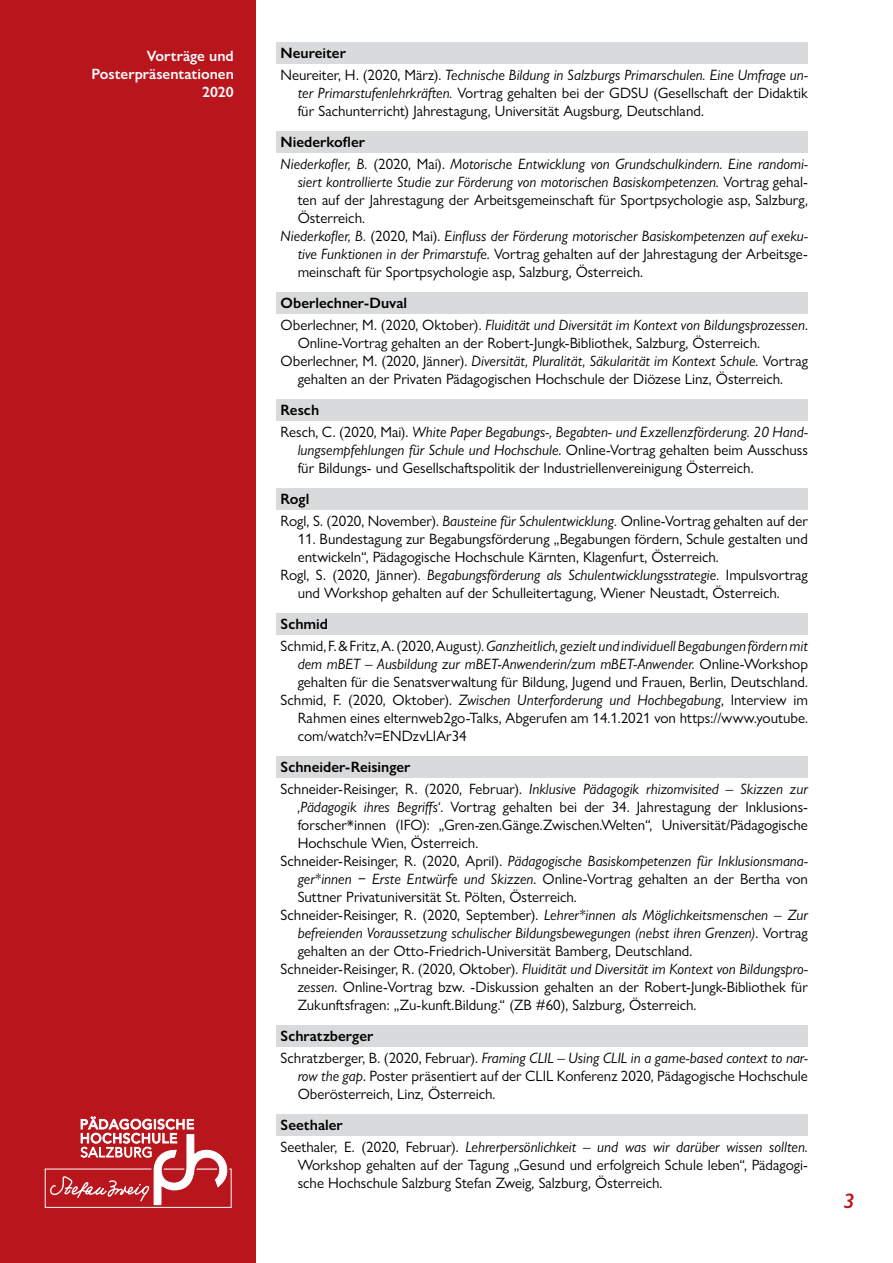
<style>
.page{position:relative;width:893px;height:1263px;background:#fff}
.page>*{position:absolute;margin:0;border:0;box-sizing:border-box;transform-origin:0 0}
.t1{font:italic 600 21px "Gill Sans Nova";color:#b9151d}
.t2{font:15px/18px "Gill Sans Nova";color:#000}
.t3{font:italic 15px/22.2px "Gill Sans Nova";color:#000}
.t4{font:600 15px/18px "Gill Sans Nova";color:#fff;text-align:right}
.s1{font-weight:600;font-style:normal}
.s2{font-style:normal}
.s3{font-style:italic}
.s4{font-weight:600}
</style>
<div class="page">
<div style="left:0;top:0;width:255px;height:1263px;background:#b9151d"></div>
<svg style="left:45px;top:1116px;width:187px;height:92px"></svg>
<div style="left:276px;top:43px;width:532px;height:21px;background:#d9dadb"></div>
<div style="left:276px;top:132px;width:532px;height:21px;background:#d9dadb"></div>
<div style="left:276px;top:293px;width:532px;height:21px;background:#d9dadb"></div>
<div style="left:276px;top:400px;width:532px;height:21px;background:#d9dadb"></div>
<div style="left:276px;top:489px;width:532px;height:21px;background:#d9dadb"></div>
<div style="left:276px;top:614px;width:532px;height:21px;background:#d9dadb"></div>
<div style="left:276px;top:757px;width:532px;height:21px;background:#d9dadb"></div>
<div style="left:276px;top:1026px;width:532px;height:21px;background:#d9dadb"></div>
<div style="left:276px;top:1115px;width:532px;height:21px;background:#d9dadb"></div>
<p class="t4" style="left:91px;top:46px;width:144px">Vorträge und<br>Posterpräsentationen<br>2020</p>
<p class="t3" style="left:281px;top:41px;width:529px"><span class="s1">Neureiter<br></span><span class="s2">Neureiter, H. (2020, März).</span> Technische Bildung in Salzburgs Primarschulen. Eine Umfrage un-</p>
<p class="t2" style="left:298px;top:84px;width:512px"><span class="s3">ter Primarstufenlehrkräften.</span> Vortrag gehalten bei der GDSU (Gesellschaft der Didaktik für Sachunterricht) Jahrestagung, Universität Augsburg, Deutschland.</p>
<p class="t3" style="left:281px;top:130px;width:529px"><span class="s1">Niederkofler<br></span>Niederkofler, B. <span class="s2">(2020, Mai).</span> Motorische Entwicklung von Grundschulkindern. Eine randomi-</p>
<p class="t3" style="left:298px;top:170px;width:512px">siert kontrollierte Studie zur Förderung von motorischen Basiskompetenzen. <span class="s2">Vortrag gehal-</span></p>
<p class="t2" style="left:298px;top:191px;width:512px">ten auf der Jahrestagung der Arbeitsgemeinschaft für Sportpsychologie asp, Salzburg,</p>
<p class="t2" style="left:298px;top:209px;width:69px">Österreich.</p>
<p class="t3" style="left:281px;top:224px;width:529px">Niederkofler, B. <span class="s2">(2020, Mai).</span> Einfluss der Förderung motorischer Basiskompetenzen auf exeku-</p>
<p class="t2" style="left:298px;top:245px;width:512px"><span class="s3">tive Funktionen in der Primarstufe</span>. Vortrag gehalten auf der Jahrestagung der Arbeitsge-</p>
<p class="t2" style="left:298px;top:263px;width:347px">meinschaft für Sportpsychologie asp, Salzburg, Österreich.</p>
<p class="t3" style="left:281px;top:291px;width:529px"><span class="s1">Oberlechner-Duval<br></span><span class="s2">Oberlechner, M. (2020, Oktober).</span> Fluidität und Diversität im Kontext von Bildungsprozessen<span class="s2">.</span></p>
<p class="t2" style="left:298px;top:334px;width:464px">Online-Vortrag gehalten an der Robert-Jungk-Bibliothek, Salzburg, Österreich.</p>
<p class="t3" style="left:281px;top:349px;width:529px"><span class="s2">Oberlechner, M. (2020, Jänner).</span> Diversität, Pluralität, Säkularität im Kontext Schule. <span class="s2">Vortrag</span></p>
<p class="t2" style="left:298px;top:370px;width:487px">gehalten an der Privaten Pädagogischen Hochschule der Diözese Linz, Österreich.</p>
<p class="t3" style="left:281px;top:398px;width:529px"><span class="s1">Resch<br></span><span class="s2">Resch, C. (2020, Mai).</span> White Paper Begabungs-, Begabten- und Exzellenzförderung. 20 Hand-</p>
<p class="t2" style="left:298px;top:441px;width:512px"><span class="s3">lungsempfehlungen für Schule und Hochschule</span>. Online-Vortrag gehalten beim Ausschuss für Bildungs- und Gesellschaftspolitik der Industriellenvereinigung Österreich.</p>
<p class="t2" style="left:281px;top:487px;width:529px;line-height:22.2px"><span class="s4">Rogl<br></span>Rogl, S. (2020, November). <span class="s3">Bausteine für Schulentwicklung.</span> Online-Vortrag gehalten auf der</p>
<p class="t2" style="left:298px;top:530px;width:512px">11. Bundestagung zur Begabungsförderung „Begabungen fördern, Schule gestalten und</p>
<p class="t2" style="left:298px;top:548px;width:423px">entwickeln“, Pädagogische Hochschule Kärnten, Klagenfurt, Österreich.</p>
<p class="t3" style="left:281px;top:563px;width:529px"><span class="s2">Rogl, S. (2020, Jänner).</span> Begabungsförderung als Schulentwicklungsstrategie. <span class="s2">Impulsvortrag</span></p>
<p class="t2" style="left:298px;top:584px;width:484px">und Workshop gehalten auf der Schulleitertagung, Wiener Neustadt, Österreich.</p>
<p class="t3" style="left:281px;top:612px;width:529px"><span class="s1">Schmid<br></span><span class="s2">Schmid, F. &amp; Fritz, A. (2020, August</span>). Ganzheitlich, gezielt und individuell Begabungen fördern mit</p>
<p class="t3" style="left:298px;top:652px;width:512px">dem mBET – Ausbildung zur mBET-Anwenderin/zum mBET-Anwender. <span class="s2">Online-Workshop</span></p>
<p class="t2" style="left:298px;top:673px;width:512px">gehalten für die Senatsverwaltung für Bildung, Jugend und Frauen, Berlin, Deutschland.</p>
<p class="t3" style="left:281px;top:688px;width:529px"><span class="s2">Schmid, F. (2020, Oktober).</span> Zwischen Unterforderung und Hochbegabung<span class="s2">, Interview im</span></p>
<p class="t2" style="left:298px;top:709px;width:512px">Rahmen eines elternweb2go-Talks, Abgerufen am 14.1.2021 von https://www.youtube.</p>
<p class="t2" style="left:298px;top:727px;width:171px">com/watch?v=ENDzvLIAr34</p>
<p class="t3" style="left:281px;top:755px;width:529px"><span class="s1">Schneider-Reisinger<br></span><span class="s2">Schneider-Reisinger, R. (2020, Februar).</span> Inklusive Pädagogik rhizomvisited – Skizzen zur</p>
<p class="t2" style="left:298px;top:798px;width:512px"><span class="s3">‚Pädagogik ihres Begriffs‘</span>. Vortrag gehalten bei der 34. Jahrestagung der Inklusions-</p>
<p class="t2" style="left:298px;top:816px;width:512px">forscher*innen (IFO): „Gren-zen.Gänge.Zwischen.Welten“, Universität/Pädagogische</p>
<p class="t2" style="left:298px;top:834px;width:182px">Hochschule Wien, Österreich.</p>
<p class="t3" style="left:281px;top:849px;width:529px"><span class="s2">Schneider-Reisinger, R. (2020, April).</span> Pädagogische Basiskompetenzen für Inklusionsmana-</p>
<p class="t2" style="left:298px;top:870px;width:512px"><span class="s3">ger*innen − Erste Entwürfe und Skizzen</span>. Online-Vortrag gehalten an der Bertha von</p>
<p class="t2" style="left:298px;top:888px;width:281px">Suttner Privatuniversität St. Pölten, Österreich.</p>
<p class="t2" style="left:281px;top:906px;width:529px">Schneider-Reisinger, R. (2020, September). <span class="s3">Lehrer*innen als Möglichkeitsmenschen – Zur</span></p>
<p class="t3" style="left:298px;top:921px;width:512px">befreienden Voraussetzung schulischer Bildungsbewegungen (nebst ihren Grenzen)<span class="s2">. Vortrag</span></p>
<p class="t2" style="left:298px;top:942px;width:396px">gehalten an der Otto-Friedrich-Universität Bamberg, Deutschland.</p>
<p class="t3" style="left:281px;top:957px;width:529px"><span class="s2">Schneider-Reisinger, R. (2020, Oktober).</span> Fluidität und Diversität im Kontext von Bildungspro-</p>
<p class="t2" style="left:298px;top:978px;width:512px"><span class="s3">zessen</span>. Online-Vortrag bzw. -Diskussion gehalten an der Robert-Jungk-Bibliothek für</p>
<p class="t2" style="left:298px;top:996px;width:400px">Zukunftsfragen: „Zu-kunft.Bildung.“ (ZB #60), Salzburg, Österreich.</p>
<p class="t3" style="left:281px;top:1024px;width:529px"><span class="s1">Schratzberger<br></span><span class="s2">Schratzberger, B. (2020, Februar).</span> Framing CLIL – Using CLIL in a game-based context to nar-</p>
<p class="t2" style="left:298px;top:1067px;width:512px"><span class="s3">row the gap</span>. Poster präsentiert auf der CLIL Konferenz 2020, Pädagogische Hochschule<br>Oberösterreich, Linz, Österreich.</p>
<p class="t3" style="left:281px;top:1113px;width:529px"><span class="s1">Seethaler<br></span><span class="s2">Seethaler, E. (2020, Februar).</span> Lehrerpersönlichkeit – und was wir darüber wissen sollten.</p>
<p class="t2" style="left:298px;top:1156px;width:512px">Workshop gehalten auf der Tagung „Gesund und erfolgreich Schule leben“, Pädagogi&shy;sche Hochschule Salzburg Stefan Zweig, Salzburg, Österreich.</p>
<h1 class="t1" style="left:843px;top:1188px;width:13px">3</h1>
</div>
